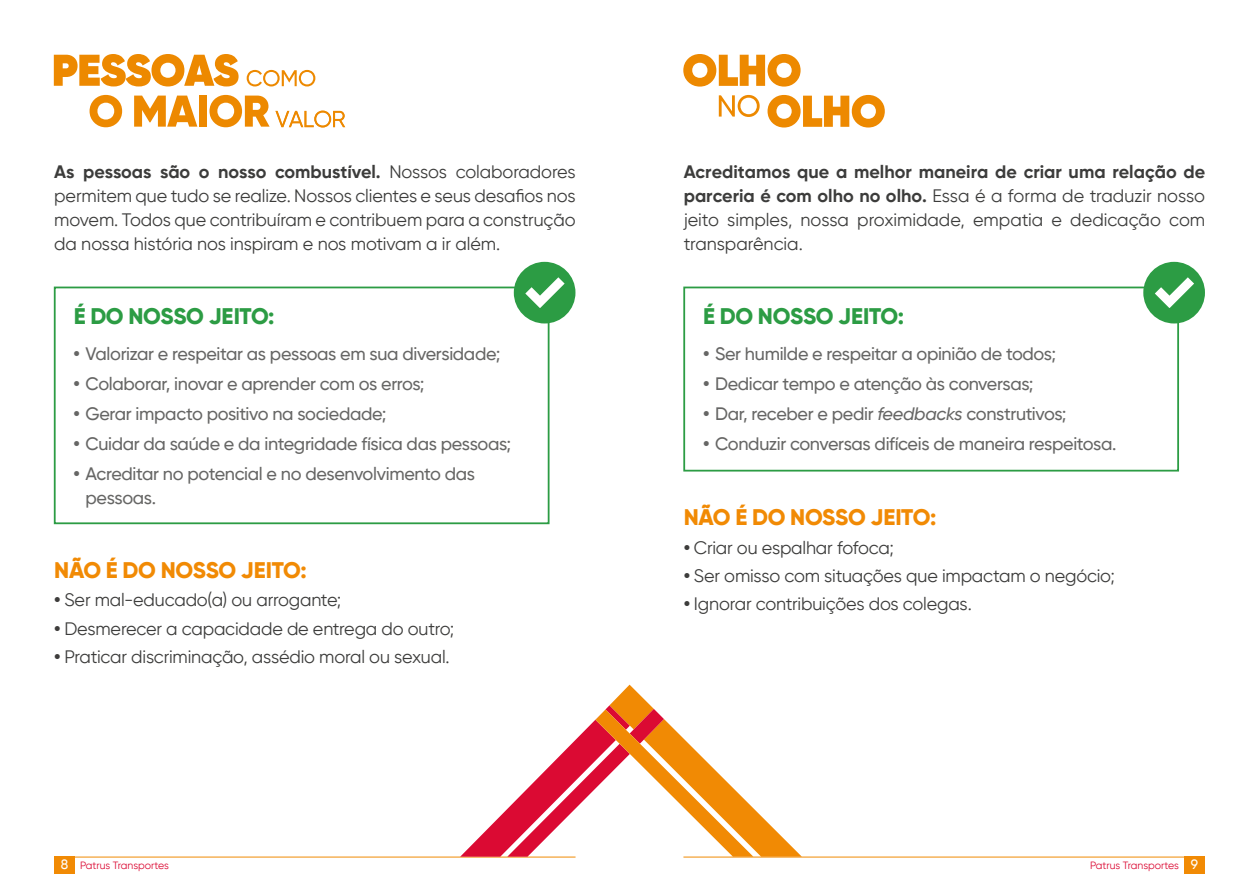
<style>
.page{position:relative;width:1259px;height:893px;background:#fff}
.page>*{position:absolute;margin:0;border:0;box-sizing:border-box;transform-origin:0 0}
.t1{font:800 22.5px "Gilroy";letter-spacing:-.015em;color:#f18a04}
.t2{font:800 22.5px "Gilroy";letter-spacing:-.015em;color:#2c9c44}
.t3{font:18px/24px "Gilroy";letter-spacing:-.01em;color:#3c3c3b;text-align:justify}
.t4{font:500 18px/24px "Gilroy";letter-spacing:-.02em;color:#666665}
.t5{font:10.5px "Gilroy";color:#db0a33}
.s1{font-weight:700}
.s2{font-weight:700;color:#3d3c3b}
.s3{font-style:italic}
.s4{font-weight:500;font-size:13.5px;color:#fff}
</style>
<div class="page">
<hr style="left:73px;top:857px;width:502px;height:1px;background:#f18a04">
<hr style="left:683px;top:857px;width:502px;height:1px;background:#f18a04">
<div style="left:54px;top:857px;width:21px;height:17px;background:#f18a04"></div>
<div style="left:1184px;top:857px;width:21px;height:17px;background:#f18a04"></div>
<svg style="left:53px;top:286px;width:497px;height:239px"></svg>
<div style="left:514px;top:262px;width:61px;height:61px;background:#2c9c44;border-radius:50%"></div>
<svg style="left:525px;top:277px;width:39px;height:31px"></svg>
<svg style="left:683px;top:286px;width:496px;height:186px"></svg>
<div style="left:1143px;top:262px;width:62px;height:61px;background:#2c9c44;border-radius:50%"></div>
<svg style="left:1155px;top:277px;width:39px;height:31px"></svg>
<svg style="left:460px;top:685px;width:342px;height:172px"></svg>
<svg style="left:683px;top:54px;width:117px;height:33px"></svg>
<svg style="left:767px;top:95px;width:118px;height:33px"></svg>
<svg style="left:719px;top:95px;width:40px;height:22px"></svg>
<svg style="left:54px;top:54px;width:184px;height:32px"></svg>
<svg style="left:247px;top:70px;width:68px;height:16px"></svg>
<svg style="left:90px;top:95px;width:32px;height:32px"></svg>
<svg style="left:134px;top:96px;width:63px;height:31px"></svg>
<div style="left:199px;top:96px;width:8px;height:31px;background:#ed8900"></div>
<svg style="left:209px;top:95px;width:136px;height:33px"></svg>
<p class="t3" style="left:54px;top:159px;width:523px"><span class="s1">As pessoas são o nosso combustível.</span> Nossos colaboradores permitem que tudo se realize. Nossos clientes e seus desafios nos movem. Todos que contribuíram e contribuem para a construção da nossa história nos inspiram e nos motivam a ir além.</p>
<p class="t2" style="left:74px;top:302px;width:202px">É DO NOSSO JEITO:</p>
<p class="t4" style="left:74px;top:341px;width:428px"><span class="s1">•</span> Valorizar e respeitar as pessoas em sua diversidade;</p>
<p class="t4" style="left:74px;top:371px;width:352px"><span class="s1">•</span> Colaborar, inovar e aprender com os erros;</p>
<p class="t4" style="left:74px;top:401px;width:314px"><span class="s1">•</span> Gerar impacto positivo na sociedade;</p>
<p class="t4" style="left:74px;top:431px;width:439px"><span class="s1">•</span> Cuidar da saúde e da integridade física das pessoas;</p>
<p class="t4" style="left:86px;top:461px;width:391px;text-indent:-12px"><span class="s1">•</span> Acreditar no potencial e no desenvolvimento das pessoas.</p>
<p class="t1" style="left:54px;top:556px;width:254px">NÃO É DO NOSSO JEITO:</p>
<p class="t3" style="left:54px;top:588px;width:288px"><span class="s2">•</span> Ser mal-educado(a) ou arrogante;</p>
<p class="t3" style="left:54px;top:616px;width:401px"><span class="s2">•</span> Desmerecer a capacidade de entrega do outro;</p>
<p class="t3" style="left:54px;top:644px;width:397px"><span class="s2">•</span> Praticar discriminação, assédio moral ou sexual.</p>
<p class="t3" style="left:683px;top:159px;width:523px"><span class="s1">Acreditamos que a melhor maneira de criar uma relação de parceria é com olho no olho.</span> Essa é a forma de traduzir nosso jeito simples, nossa proximidade, empatia e dedicação com transparência.</p>
<p class="t2" style="left:703px;top:302px;width:202px">É DO NOSSO JEITO:</p>
<p class="t4" style="left:703px;top:341px;width:354px"><span class="s1">•</span> Ser humilde e respeitar a opinião de todos;</p>
<p class="t4" style="left:703px;top:371px;width:332px"><span class="s1">•</span> Dedicar tempo e atenção às conversas;</p>
<p class="t4" style="left:703px;top:401px;width:365px"><span class="s1">•</span> Dar, receber e pedir <span class="s3">feedbacks</span> construtivos;</p>
<p class="t4" style="left:703px;top:431px;width:415px"><span class="s1">•</span> Conduzir conversas difíceis de maneira respeitosa.</p>
<p class="t1" style="left:684px;top:503px;width:254px">NÃO É DO NOSSO JEITO:</p>
<p class="t3" style="left:683px;top:535px;width:212px"><span class="s2">•</span> Criar ou espalhar fofoca;</p>
<p class="t3" style="left:683px;top:563px;width:432px"><span class="s2">•</span> Ser omisso com situações que impactam o negócio;</p>
<p class="t3" style="left:683px;top:592px;width:290px"><span class="s2">•</span> Ignorar contribuições dos colegas.</p>
<p class="t5" style="left:61px;top:859px;width:110px"><span class="s4">8</span> Patrus Transportes</p>
<p class="t5" style="left:1090px;top:859px;width:110px">Patrus Transportes <span class="s4">9</span></p>
</div>
